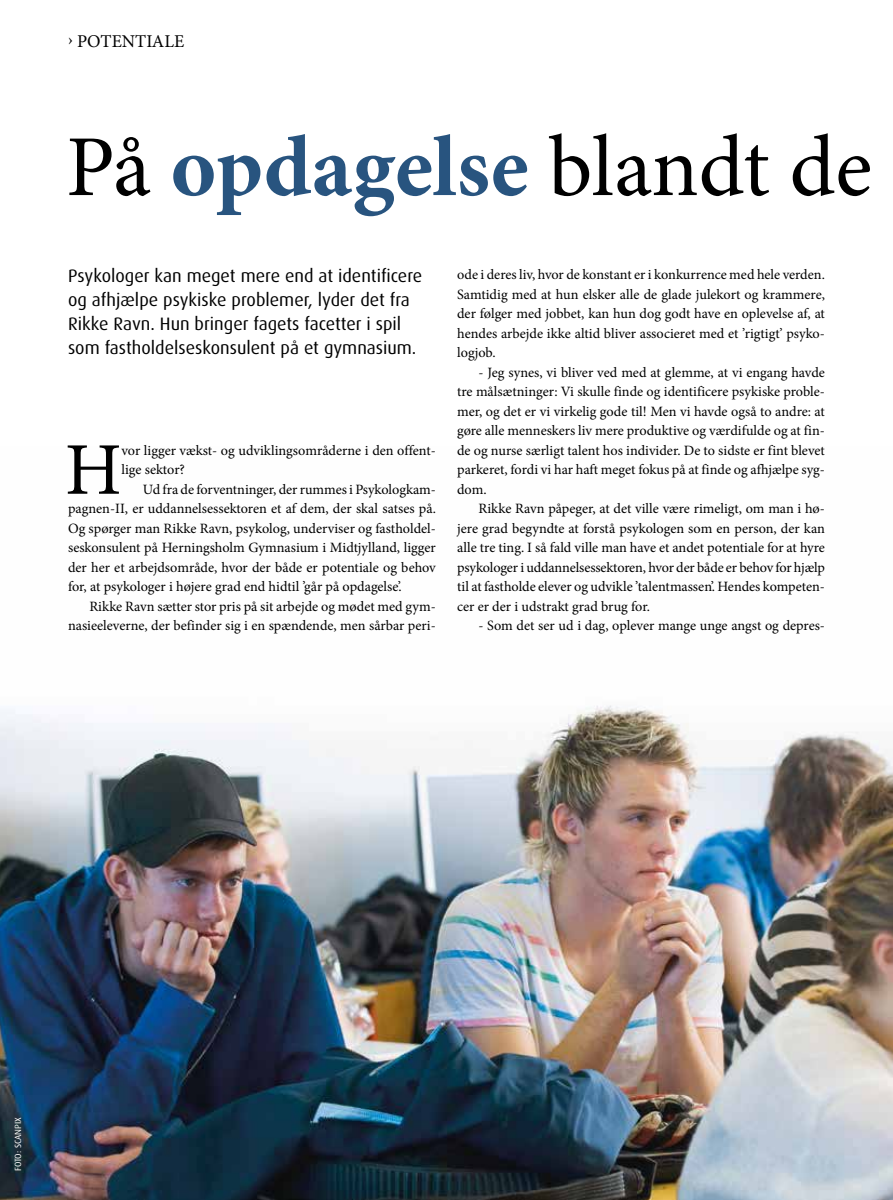
<style>
.page{position:relative;width:893px;height:1200px;background:#fff}
.page>*{position:absolute;margin:0;border:0;box-sizing:border-box;transform-origin:0 0}
.t1{font:86.85px "Minion Pro";letter-spacing:-.005em;color:#000}
.t2{font:74.25px "Minion Pro";color:#000}
.t3{font:18px/24px "Dax";color:#000}
.t4{font:18px "Minion Pro";color:#000}
.t5{font:14.25px/19.5px "Minion Pro";color:#000;text-align:justify}
.t6{font:9px "Dax";color:#fff}
.s1{font-weight:700;color:#28547f}
</style>
<div class="page">
<img style="left:0;top:705px;width:893px;height:494px">
<p class="t4" style="left:68px;top:29px;width:118px">› POTENTIALE</p>
<h1 class="t1" style="left:66px;top:109px;width:808px">På <span class="s1">opdagelse</span> blandt de</h1>
<p class="t3" style="left:68px;top:264px;width:356px">Psykologer kan meget mere end at identificere og afhjælpe psykiske problemer, lyder det fra Rikke Ravn. Hun bringer fagets facetter i spil som fastholdelseskonsulent på et gymnasium.</p>
<h2 class="t2" style="left:65px;top:420px;width:58px">H</h2>
<p class="t5" style="left:121px;top:440px;width:316px">vor ligger vækst- og udviklingsområderne i den offent&shy;lige sektor?</p>
<p class="t5" style="left:68px;top:479px;width:369px;text-indent:75px">Ud fra de forventninger, der rummes i Psykologkam&shy;pagnen-II, er uddannelsessektoren et af dem, der skal satses på.<br>Og spørger man Rikke Ravn, psykolog, underviser og fastholdel&shy;seskonsulent på Herningsholm Gymnasium i Midtjylland, ligger der her et arbejdsområde, hvor der både er potentiale og behov for, at psykologer i højere grad end hidtil ’går på opdagelse’.</p>
<p class="t5" style="left:68px;top:596px;width:369px;text-align:right">Rikke Ravn sætter stor pris på sit arbejde og mødet med gym&shy;nasieeleverne, der befinder sig i en spændende, men sårbar peri-</p>
<p class="t5" style="left:457px;top:265px;width:369px">ode i deres liv, hvor de konstant er i konkurrence med hele verden.<br>Samtidig med at hun elsker alle de glade julekort og krammere, der følger med jobbet, kan hun dog godt have en oplevelse af, at hendes arbejde ikke altid bliver associeret med et ’rigtigt’ psyko&shy;logjob.</p>
<p class="t5" style="left:457px;top:362px;width:369px;text-indent:21px">- Jeg synes, vi bliver ved med at glemme, at vi engang havde tre målsætninger: Vi skulle finde og identificere psykiske proble&shy;mer, og det er vi virkelig gode til! Men vi havde også to andre: at gøre alle menneskers liv mere produktive og værdifulde og at fin&shy;de og nurse særligt talent hos individer. De to sidste er fint blevet parkeret, fordi vi har haft meget fokus på at finde og afhjælpe syg&shy;dom.</p>
<p class="t5" style="left:457px;top:498px;width:369px;text-indent:21px">Rikke Ravn påpeger, at det ville være rimeligt, om man i hø&shy;jere grad begyndte at forstå psykologen som en person, der kan alle tre ting. I så fald ville man have et andet potentiale for at hyre psykologer i uddannelsessektoren, hvor der både er behov for hjælp til at fastholde elever og udvikle ’talentmassen’. Hendes kompeten&shy;cer er der i udstrakt grad brug for.</p>
<p class="t5" style="left:478px;top:615px;width:348px">- Som det ser ud i dag, oplever mange unge angst og depres-</p>
<p class="t6" style="left:13px;top:1170px;width:56px;rotate:-90deg">foto: scanpix</p>
</div>
